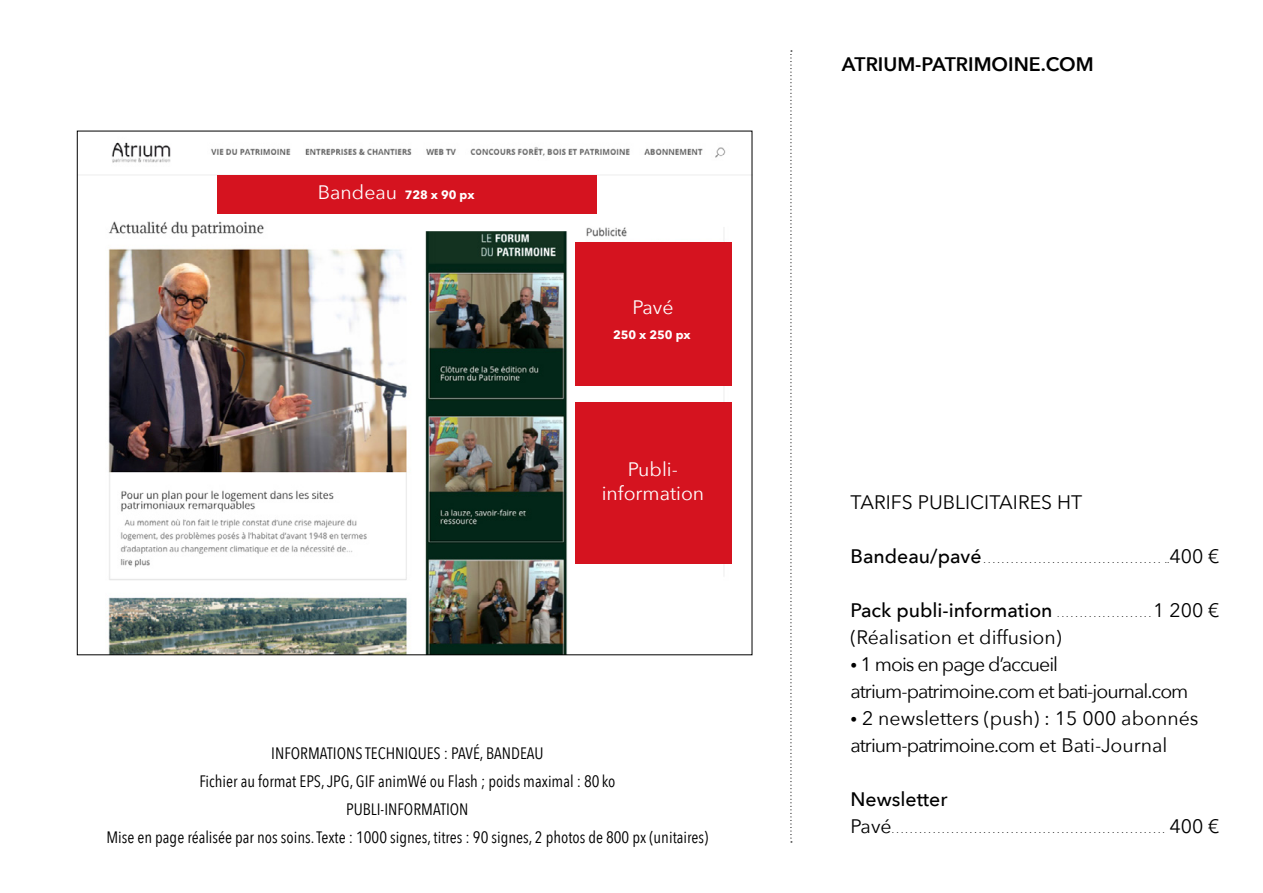
<style>
.page{position:relative;width:1263px;height:893px;background:#fff}
.page>*{position:absolute;margin:0;border:0;box-sizing:border-box;transform-origin:0 0}
.t1{font:19.5px/27px "Avenir Next";color:#000}
.t2{font:19.5px/27px "Avenir Next";letter-spacing:-.05em;color:#000}
.t3{font:500 19.5px "Avenir Next";color:#000}
.t4{font:600 19.5px "Avenir Next";color:#000}
.t5{font:19.5px/24px "Avenir Next";color:#fff;text-align:center}
.t6{font:16.5px/28px "Avenir Next Condensed";color:#000;text-align:center}
.t7{font:700 12px "Avenir Next";color:#fff}
.t8{font:9px "Avenir Next";color:#000}
.s1{font-weight:400;font-size:19.5px}
.s2{font-weight:500;font-size:19.5px}
.s3{font-size:9px}
.s4{font-weight:400;font-size:9px}
.s5{font-size:13.5px}
.s6{font-size:19.5px}
</style>
<div class="page">
<svg style="left:790px;top:50px;width:2px;height:792px"></svg>
<img style="left:108px;top:142px;width:624px;height:511px">
<div style="left:415px;top:201px;width:157px;height:30px;background:#fff"></div>
<div style="left:575px;top:242px;width:156px;height:144px;background:#d5131f"></div>
<div style="left:575px;top:402px;width:156px;height:162px;background:#d5131f"></div>
<div style="left:218px;top:175px;width:379px;height:39px;background:#d5131f"></div>
<p class="t7" style="left:318px;top:185px;width:158px"><span class="s1">Bandeau</span> 728 x 90 px</p>
<p class="t5" style="left:632px;top:294px;width:43px">Pavé</p>
<p class="t7" style="left:613px;top:324px;width:79px">250 x 250 px</p>
<p class="t5" style="left:602px;top:457px;width:104px">Publi&shy;information</p>
<p class="t6" style="left:106px;top:738px;width:603px">INFORMATIONS TECHNIQUES : PAVÉ, BANDEAU<br>Fichier au format EPS, JPG, GIF animWé ou Flash ; poids maximal : 80 ko<br>PUBLI-INFORMATION<br>Mise en page réalisée par nos soins. Texte : 1000 signes, titres : 90 signes, 2 photos de 800 px (unitaires)</p>
<p class="t4" style="left:842px;top:47px;width:253px">ATRIUM-PATRIMOINE.COM</p>
<p class="t1" style="left:850px;top:488px;width:233px">TARIFS PUBLICITAIRES HT</p>
<p class="t8" style="left:850px;top:552px;width:135px"><span class="s2">Bandeau/pavé</span>........................................</p>
<p class="t1" style="left:1165px;top:542px;width:56px"><span class="s3">..</span>400 €</p>
<p class="t3" style="left:850px;top:594px;width:208px">Pack publi-information <span class="s4">.....................</span></p>
<p class="t1" style="left:1153px;top:596px;width:68px">1 200 €</p>
<p class="t1" style="left:850px;top:623px;width:213px">(Réalisation et diffusion)</p>
<p class="t2" style="left:850px;top:650px;width:339px"><span class="s5">•</span> 1 mois en page d’accueil atrium-patrimoine.com et bati-journal.com</p>
<p class="t1" style="left:850px;top:704px;width:349px"><span class="s5">•</span> 2 newsletters (push) : 15 000 abonnés atrium-patrimoine.com et Bati-Journal</p>
<p class="t3" style="left:850px;top:783px;width:98px">Newsletter</p>
<p class="t8" style="left:850px;top:822px;width:45px"><span class="s6">Pavé</span>.............................................................</p>
<p class="t1" style="left:1169px;top:812px;width:52px">400 €</p>
</div>
